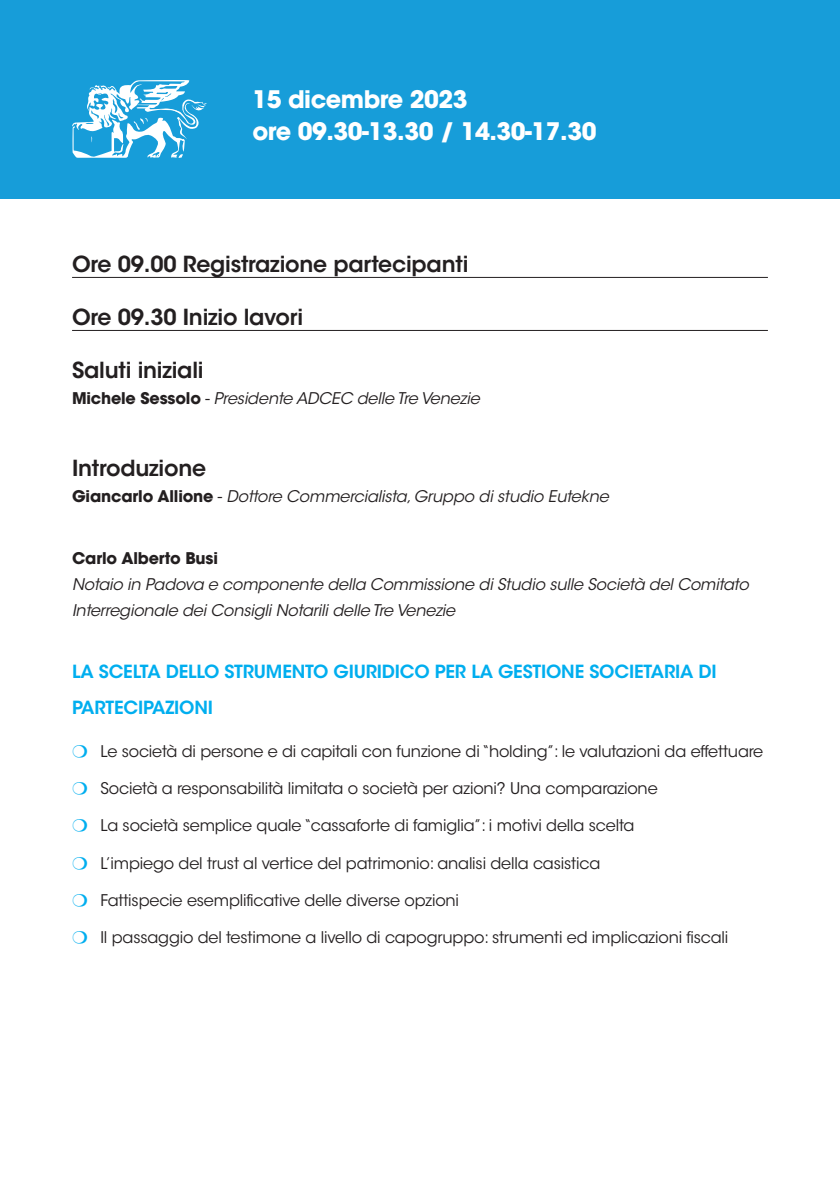
<style>
.page{position:relative;width:840px;height:1191px;background:#fff}
.page>*{position:absolute;margin:0;border:0;box-sizing:border-box;transform-origin:0 0}
.t1{font:700 24px/32px "ITC Avant Garde Std";letter-spacing:-.02em;color:#fff}
.t2{font:600 22px "ITC Avant Garde Std";letter-spacing:-.01em;color:#231f20}
.t3{font:600 18px/36px "ITC Avant Garde Std";letter-spacing:-.01em;color:#00aeef}
.t4{font:16px "ITC Avant Garde Std";letter-spacing:-.01em;color:#231f20}
.t5{font:italic 16px/26px "ITC Avant Garde Std";letter-spacing:-.01em;color:#231f20}
.t6{font:700 16px "ITC Avant Garde Std";letter-spacing:-.01em;color:#231f20}
.s1{font-weight:700;font-style:normal}
.s2{font-style:normal}
.s3{font-family:"Monotype Sorts";font-size:18px;color:#00aeef}
</style>
<div class="page">
<div style="left:0;top:0;width:839px;height:198px;background:#179dd9"></div>
<svg style="left:72px;top:80px;width:135px;height:78px"></svg>
<hr style="left:72px;top:277px;width:695px;height:1px;background:#231f20">
<hr style="left:72px;top:330px;width:695px;height:1px;background:#231f20">
<h1 class="t1" style="left:252px;top:83px;width:345px">15 dicembre 2023<br>ore 09.30-13.30 / 14.30-17.30</h1>
<h2 class="t2" style="left:72px;top:249px;width:397px">Ore 09.00 Registrazione partecipanti</h2>
<h2 class="t2" style="left:72px;top:302px;width:232px">Ore 09.30 Inizio lavori</h2>
<h2 class="t2" style="left:72px;top:355px;width:133px">Saluti iniziali</h2>
<p class="t5" style="left:72px;top:385px;width:409px"><span class="s1">Michele Sessolo</span> <span class="s2">-</span> Presidente ADCEC delle Tre Venezie</p>
<h2 class="t2" style="left:72px;top:453px;width:135px">Introduzione</h2>
<p class="t5" style="left:72px;top:483px;width:538px"><span class="s1">Giancarlo Allione</span> <span class="s2">-</span> Dottore Commercialista, Gruppo di studio Eutekne</p>
<p class="t6" style="left:72px;top:547px;width:147px">Carlo Alberto Busi</p>
<p class="t5" style="left:72px;top:571px;width:677px">Notaio in Padova e componente della Commissione di Studio sulle Società del Comitato<br>Interregionale dei Consigli Notarili delle Tre Venezie</p>
<p class="t3" style="left:72px;top:653px;width:645px">LA SCELTA DELLO STRUMENTO GIURIDICO PER LA GESTIONE SOCIETARIA DI<br>PARTECIPAZIONI</p>
<p class="t4" style="left:72px;top:741px;width:692px"><span class="s3">P</span> Le società di persone e di capitali con funzione di “holding”: le valutazioni da effettuare</p>
<p class="t4" style="left:72px;top:778px;width:587px"><span class="s3">P</span> Società a responsabilità limitata o società per azioni? Una comparazione</p>
<p class="t4" style="left:72px;top:816px;width:563px"><span class="s3">P</span> La società semplice quale “cassaforte di famiglia”: i motivi della scelta</p>
<p class="t4" style="left:72px;top:853px;width:529px"><span class="s3">P</span> L’impiego del trust al vertice del patrimonio: analisi della casistica</p>
<p class="t4" style="left:72px;top:890px;width:388px"><span class="s3">P</span> Fattispecie esemplificative delle diverse opzioni</p>
<p class="t4" style="left:72px;top:928px;width:657px"><span class="s3">P</span> Il passaggio del testimone a livello di capogruppo: strumenti ed implicazioni fiscali</p>
</div>
